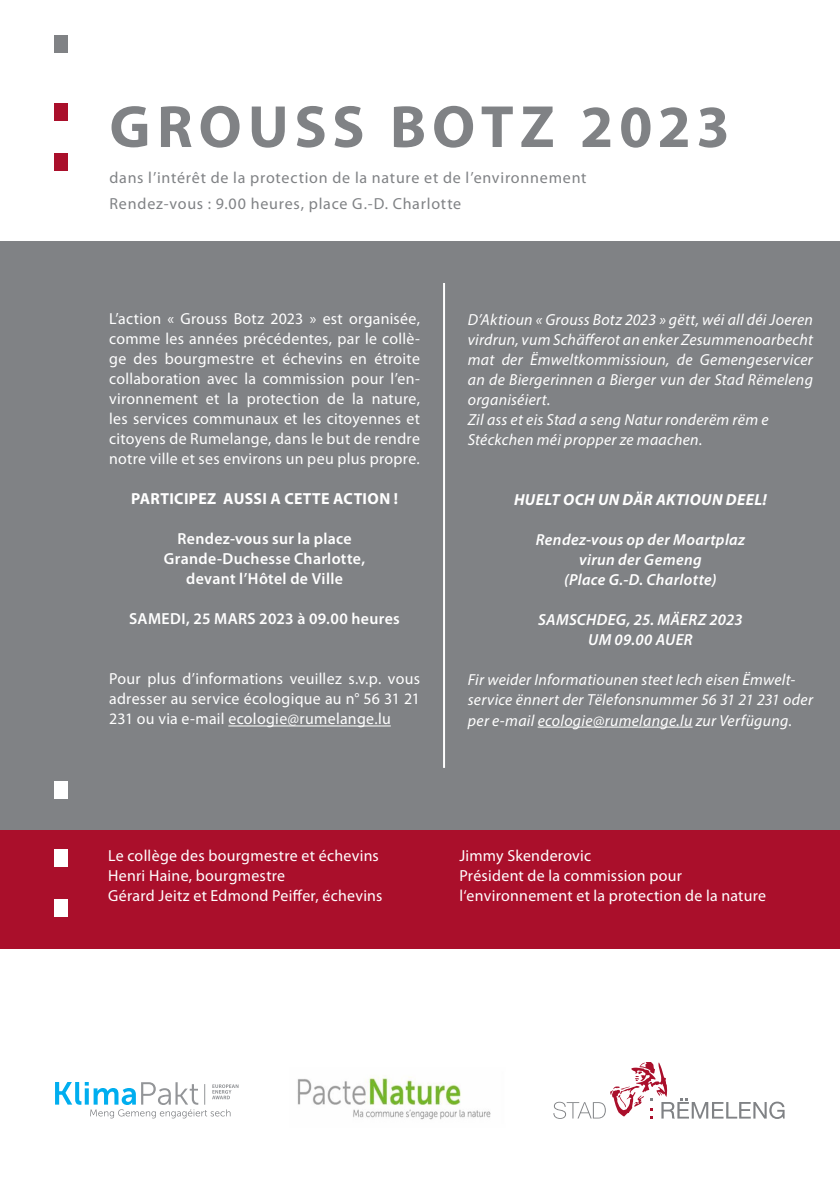
<style>
.page{position:relative;width:840px;height:1191px;background:#fff}
.page>*{position:absolute;margin:0;border:0;box-sizing:border-box;transform-origin:0 0}
.t1{font:700 60px "Myriad Pro";letter-spacing:.095em;color:#808285}
.t2{font:16px/20px "Myriad Pro";letter-spacing:.02em;color:#fff;text-align:justify}
.t3{font:italic 16px/20px "Myriad Pro";letter-spacing:.02em;color:#fff;text-align:justify}
.t4{font:16px "Myriad Pro";letter-spacing:.045em;color:#808285}
.t5{font:600 16px "Myriad Pro";letter-spacing:.02em;color:#fff}
.t6{font:italic 600 16px "Myriad Pro";letter-spacing:.02em;color:#fff}
.t7{font:700 16px "Myriad Pro";letter-spacing:.02em;color:#fff}
.t8{font:italic 700 16px "Myriad Pro";letter-spacing:.025em;color:#fff}
</style>
<div class="page">
<div style="left:0;top:241px;width:839px;height:590px;background:#808285"></div>
<svg style="left:553px;top:1062px;width:230px;height:57px"></svg>
<svg style="left:55px;top:1082px;width:183px;height:36px"></svg>
<img style="left:297px;top:1077px;width:194px;height:43px">
<div style="left:0;top:831px;width:839px;height:118px;background:#aa0f2b"></div>
<div style="left:54px;top:154px;width:13px;height:17px;background:#aa0f2b"></div>
<div style="left:54px;top:103px;width:13px;height:17px;background:#aa0f2b"></div>
<div style="left:54px;top:35px;width:13px;height:18px;background:#808285"></div>
<div style="left:54px;top:781px;width:13px;height:17px;background:#fff"></div>
<div style="left:54px;top:849px;width:13px;height:17px;background:#fff"></div>
<div style="left:54px;top:899px;width:13px;height:18px;background:#fff"></div>
<hr style="left:228px;top:725px;width:162px;height:1px;background:#fff">
<hr style="left:537px;top:726px;width:155px;height:1px;background:#fff">
<hr style="left:443px;top:283px;width:2px;height:485px;background:#fff">
<p class="t1" style="left:109px;top:88px;width:621px">GROUSS BOTZ 2023</p>
<p class="t4" style="left:109px;top:168px;width:478px">dans l’intérêt de la protection de la nature et de l’environnement</p>
<p class="t4" style="left:109px;top:194px;width:353px">Rendez-vous : 9.00 heures, place G.-D. Charlotte</p>
<p class="t2" style="left:109px;top:308px;width:312px">L’action « Grouss Botz 2023 » est organisée, comme les années précédentes, par le collè&shy;ge des bourgmestre et échevins en étroite collaboration avec la commission pour l’en&shy;vironnement et la protection de la nature, les services communaux et les citoyennes et citoyens de Rumelange, dans le but de rendre notre ville et ses environs un peu plus propre.</p>
<p class="t7" style="left:131px;top:488px;width:268px">PARTICIPEZ AUSSI A CETTE ACTION !</p>
<p class="t5" style="left:177px;top:529px;width:175px">Rendez-vous sur la place</p>
<p class="t5" style="left:164px;top:549px;width:202px">Grande-Duchesse Charlotte,</p>
<p class="t5" style="left:186px;top:569px;width:158px">devant l’Hôtel de Ville</p>
<p class="t5" style="left:129px;top:609px;width:272px">SAMEDI, 25 MARS 2023 à 09.00 heures</p>
<p class="t2" style="left:109px;top:668px;width:312px">Pour plus d’informations veuillez s.v.p. vous adresser au service écologique au n° 56 31 21<br>231 ou via e-mail ecologie@rumelange.lu</p>
<p class="t3" style="left:467px;top:310px;width:346px">D’Aktioun « Grouss Botz 2023 » gëtt, wéi all déi Joeren virdrun, vum Schäfferot an enker Zesummenoarbecht mat der Ëmweltkommissioun, de Gemengeservicer an de Biergerinnen a Bierger vun der Stad Rëmeleng organiséiert.</p>
<p class="t3" style="left:467px;top:410px;width:302px">Zil ass et eis Stad a seng Natur ronderëm rëm e</p>
<p class="t3" style="left:467px;top:430px;width:236px">Stéckchen méi propper ze maachen.</p>
<p class="t8" style="left:513px;top:489px;width:254px">HUELT OCH UN DÄR AKTIOUN DEEL!</p>
<p class="t6" style="left:535px;top:530px;width:211px">Rendez-vous op der Moartplaz</p>
<p class="t6" style="left:578px;top:550px;width:124px">virun der Gemeng</p>
<p class="t6" style="left:564px;top:570px;width:154px">(Place G.-D. Charlotte)</p>
<p class="t6" style="left:538px;top:610px;width:206px">SAMSCHDEG, 25. MÄERZ 2023</p>
<p class="t6" style="left:588px;top:630px;width:106px">UM 09.00 AUER</p>
<p class="t3" style="left:467px;top:670px;width:329px">Fir weider Informatiounen steet Iech eisen Ëmwelt-</p>
<p class="t3" style="left:467px;top:690px;width:346px">service ënnert der Tëlefonsnummer 56 31 21 231 oder per e-mail ecologie@rumelange.lu zur Verfügung.</p>
<p class="t2" style="left:108px;top:845px;width:272px">Le collège des bourgmestre et échevins</p>
<p class="t2" style="left:108px;top:865px;width:178px">Henri Haine, bourgmestre</p>
<p class="t2" style="left:108px;top:885px;width:276px">Gérard Jeitz et Edmond Peiffer, échevins</p>
<p class="t2" style="left:459px;top:845px;width:133px">Jimmy Skenderovic</p>
<p class="t2" style="left:459px;top:865px;width:224px">Président de la commission pour</p>
<p class="t2" style="left:459px;top:885px;width:308px">l‘environnement et la protection de la nature</p>
</div>
